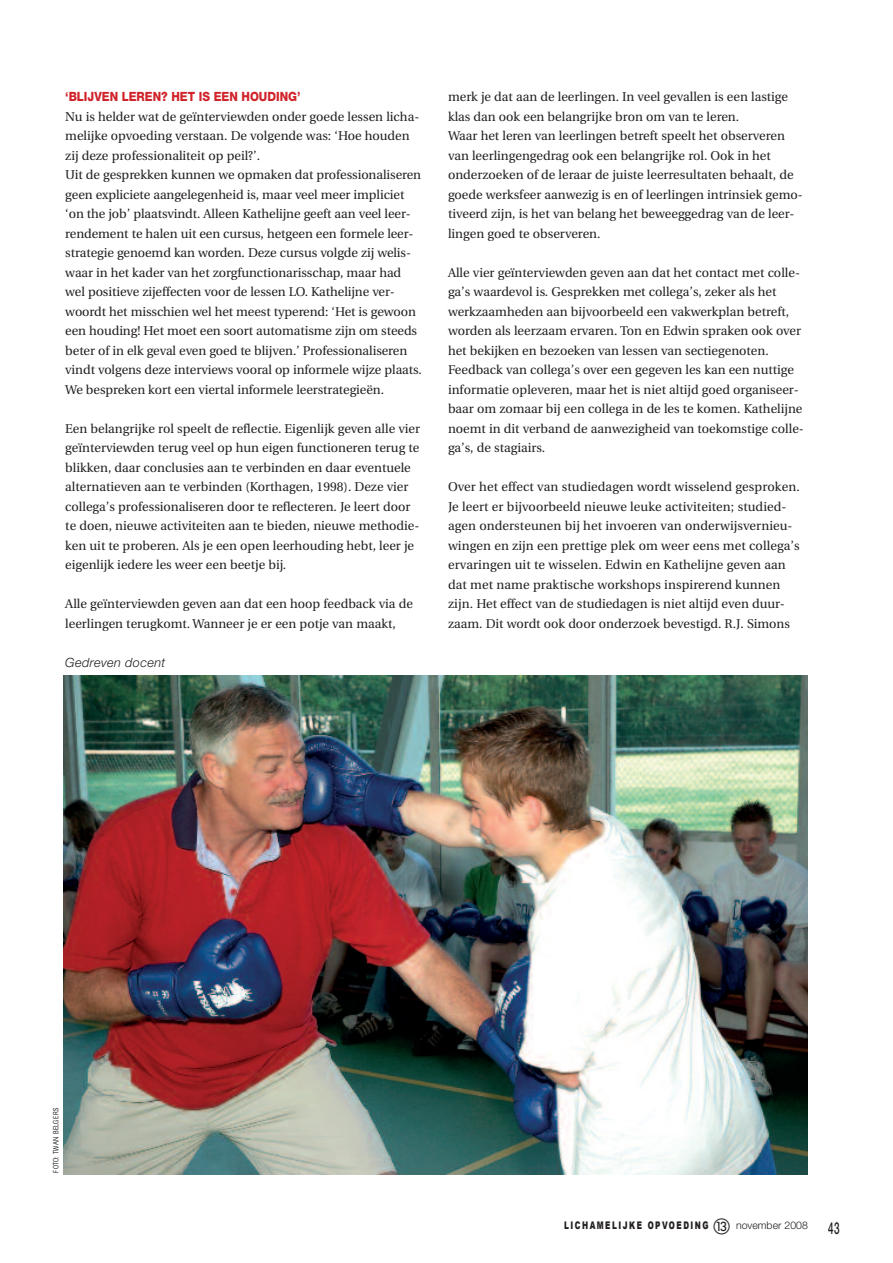
<style>
.page{position:relative;width:893px;height:1263px;background:#fff}
.page>*{position:absolute;margin:0;border:0;box-sizing:border-box;transform-origin:0 0}
.t1{font:12.75px/19.5px "Utopia";color:#231f20}
.t2{font:800 12.75px "Helvetica Neue";color:#d1232a;scale:.9 1}
.t3{font:italic 300 12.75px "Helvetica Neue";letter-spacing:.025em;color:#231f20}
.t4{font:900 10.5px "Arial";letter-spacing:.2em;color:#231f20;scale:.7 1}
.t5{font:300 10.5px "Helvetica Neue";color:#231f20}
.t6{font:7.5px "Imago";letter-spacing:.07em;color:#231f20;scale:.8 1}
.s1{font-weight:500;font-size:16.5px}
</style>
<div class="page">
<img style="left:64px;top:675px;width:744px;height:499px">
<p class="t2" style="left:65px;top:92px;width:263px">‘BLIJVEN LEREN? HET IS EEN HOUDING’</p>
<p class="t1" style="left:65px;top:108px;width:358px">Nu is helder wat de geïnterviewden onder goede lessen licha&shy;melijke opvoeding verstaan. De volgende was: ‘Hoe houden zij deze professionaliteit op peil?’.<br>Uit de gesprekken kunnen we opmaken dat professionaliseren geen expliciete aangelegenheid is, maar veel meer impliciet ‘on the job’ plaatsvindt. Alleen Kathelijne geeft aan veel leer&shy;rendement te halen uit een cursus, hetgeen een formele leer&shy;strategie genoemd kan worden. Deze cursus volgde zij welis&shy;waar in het kader van het zorgfunctionarisschap, maar had wel positieve zijeffecten voor de lessen LO. Kathelijne ver&shy;woordt het misschien wel het meest typerend: ‘Het is gewoon een houding! Het moet een soort automatisme zijn om steeds beter of in elk geval even goed te blijven.’ Professionaliseren vindt volgens deze interviews vooral op informele wijze plaats.<br>We bespreken kort een viertal informele leerstrategieën.</p>
<p class="t1" style="left:65px;top:420px;width:356px">Een belangrijke rol speelt de reflectie. Eigenlijk geven alle vier geïnterviewden terug veel op hun eigen functioneren terug te blikken, daar conclusies aan te verbinden en daar eventuele alternatieven aan te verbinden (Korthagen, 1998). Deze vier collega’s professionaliseren door te reflecteren. Je leert door te doen, nieuwe activiteiten aan te bieden, nieuwe methodie&shy;ken uit te proberen. Als je een open leerhouding hebt, leer je eigenlijk iedere les weer een beetje bij.</p>
<p class="t1" style="left:65px;top:595px;width:349px">Alle geïnterviewden geven aan dat een hoop feedback via de leerlingen terugkomt. Wanneer je er een potje van maakt,</p>
<p class="t3" style="left:65px;top:658px;width:102px">Gedreven docent</p>
<p class="t1" style="left:448px;top:88px;width:356px">merk je dat aan de leerlingen. In veel gevallen is een lastige klas dan ook een belangrijke bron om van te leren.<br>Waar het leren van leerlingen betreft speelt het observeren van leerlingengedrag ook een belangrijke rol. Ook in het onderzoeken of de leraar de juiste leerresultaten behaalt, de goede werksfeer aanwezig is en of leerlingen intrinsiek gemo&shy;tiveerd zijn, is het van belang het beweeggedrag van de leer&shy;lingen goed te observeren.</p>
<p class="t1" style="left:448px;top:264px;width:357px">Alle vier geïnterviewden geven aan dat het contact met colle&shy;ga’s waardevol is. Gesprekken met collega’s, zeker als het werkzaamheden aan bijvoorbeeld een vakwerkplan betreft, worden als leerzaam ervaren. Ton en Edwin spraken ook over het bekijken en bezoeken van lessen van sectiegenoten.<br>Feedback van collega’s over een gegeven les kan een nuttige informatie opleveren, maar het is niet altijd goed organiseer&shy;baar om zomaar bij een collega in de les te komen. Kathelijne noemt in dit verband de aanwezigheid van toekomstige colle&shy;ga’s, de stagiairs.</p>
<p class="t1" style="left:448px;top:478px;width:353px">Over het effect van studiedagen wordt wisselend gesproken.<br>Je leert er bijvoorbeeld nieuwe leuke activiteiten; studied&shy;agen ondersteunen bij het invoeren van onderwijsvernieu&shy;wingen en zijn een prettige plek om weer eens met collega’s ervaringen uit te wisselen. Edwin en Kathelijne geven aan dat met name praktische workshops inspirerend kunnen zijn. Het effect van de studiedagen is niet altijd even duur&shy;zaam. Dit wordt ook door onderzoek bevestigd. R.J. Simons</p>
<p class="t6" style="left:53px;top:1173px;width:83px;rotate:-90deg">FOTO: TWAN BELGERS</p>
<p class="t4" style="left:564px;top:1218px;width:208px">LICHAMELIJKE OPVOEDING</p>
<p class="t5" style="left:736px;top:1222px;width:105px">november 2008 <span class="s1">43</span></p>
</div>
